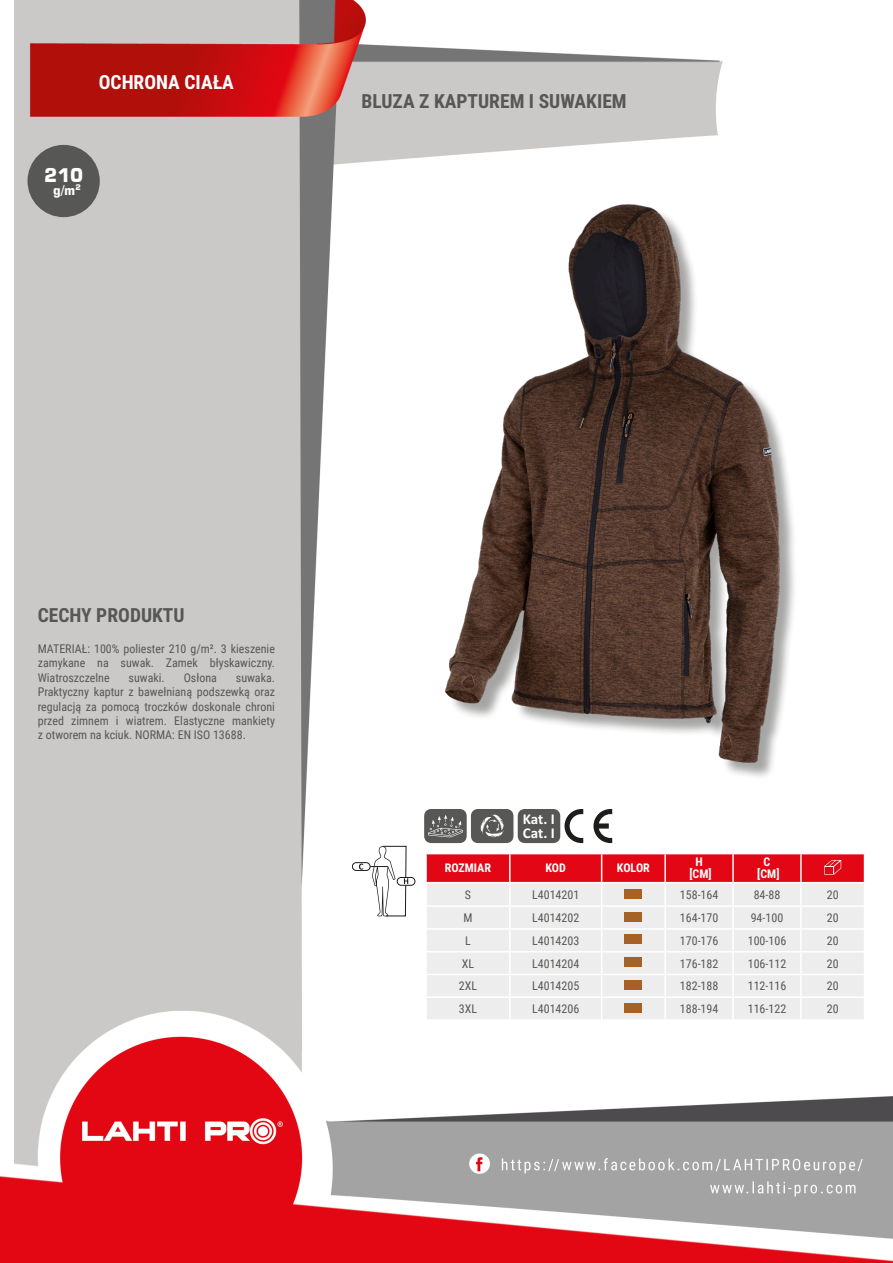
<style>
.page{position:relative;width:893px;height:1263px;background:#fff}
.page>*{position:absolute;margin:0;border:0;box-sizing:border-box;transform-origin:0 0}
.Lewo_bez_dzielenia{font:700 19.5px "Roboto Condensed";color:#575756}
.MateriaĹ__CECHY{font:700 19.5px "Roboto Condensed";color:#575756}
.Center{font:700 19.5px "Roboto Condensed";color:#fff}
.t1{font:700 18.75px "Square 721 BT";color:#fff}
.t2{font:700 15px/13.8px "Calibri Profix";color:#fff}
.t3{font:700 13.05px "Square 721 BT";color:#fff}
.Opisy{font:12px/14.4px "Roboto Condensed";color:#575756;text-align:justify}
.Center-2{font:12px "Roboto Condensed";color:#575756}
.Indeks{font:12px "Roboto Condensed";color:#575756}
.Tabelka_nagĹ_Ăłwek{font:700 12px "Roboto Condensed";color:#fff}
.Ĺšrodek__wymuszenie{font:700 12px "Roboto Condensed";color:#fff}
.Ĺšrodek_bez_dzieleni{font:700 12px "Roboto Condensed";letter-spacing:-.005em;color:#fff}
</style>
<div class="page">
<img style="left:0;top:0;width:893px;height:1263px">
<div style="left:27px;top:145px;width:73px;height:72px;background:#575756;border-radius:50%"></div>
<div style="left:448px;top:207px;width:350px;height:573px;background:#1d1d1b;opacity:.4"></div>
<img style="left:445px;top:204px;width:334px;height:558px">
<hr style="left:425px;top:854px;width:2px;height:28px;background:#fff">
<hr style="left:425px;top:883px;width:2px;height:22px;background:#fff">
<hr style="left:425px;top:907px;width:2px;height:21px;background:#fff">
<hr style="left:425px;top:930px;width:2px;height:21px;background:#fff">
<hr style="left:425px;top:952px;width:2px;height:22px;background:#fff">
<hr style="left:425px;top:975px;width:2px;height:21px;background:#fff">
<hr style="left:425px;top:998px;width:2px;height:21px;background:#fff">
<hr style="left:425px;top:853px;width:85px;height:1px;background:#fff">
<hr style="left:425px;top:882px;width:85px;height:1px;background:#fff">
<hr style="left:425px;top:905px;width:85px;height:2px;background:#fff">
<hr style="left:425px;top:928px;width:85px;height:2px;background:#fff">
<hr style="left:425px;top:951px;width:85px;height:1px;background:#fff">
<hr style="left:425px;top:974px;width:85px;height:1px;background:#fff">
<hr style="left:425px;top:996px;width:85px;height:2px;background:#fff">
<hr style="left:425px;top:1019px;width:85px;height:2px;background:#fff">
<hr style="left:510px;top:1019px;width:92px;height:2px;background:#fff">
<hr style="left:602px;top:1019px;width:63px;height:2px;background:#fff">
<hr style="left:665px;top:1019px;width:68px;height:2px;background:#fff">
<hr style="left:733px;top:1019px;width:68px;height:2px;background:#fff">
<hr style="left:801px;top:1019px;width:64px;height:2px;background:#fff">
<svg style="left:426px;top:853px;width:439px;height:166px;background:#ecc8ca"></svg>
<div style="left:625px;top:889px;width:17px;height:10px;background:#a56126"></div>
<div style="left:625px;top:912px;width:17px;height:9px;background:#a56126"></div>
<div style="left:625px;top:934px;width:17px;height:10px;background:#a56126"></div>
<div style="left:625px;top:957px;width:17px;height:10px;background:#a56126"></div>
<div style="left:625px;top:980px;width:17px;height:10px;background:#a56126"></div>
<div style="left:625px;top:1003px;width:17px;height:10px;background:#a56126"></div>
<div style="left:424px;top:809px;width:43px;height:34px;background:#575756;border-radius:7px"></div>
<svg style="left:428px;top:815px;width:35px;height:22px"></svg>
<div style="left:471px;top:809px;width:42px;height:34px;background:#575756;border-radius:7px"></div>
<svg style="left:480px;top:814px;width:24px;height:24px"></svg>
<div style="left:518px;top:809px;width:42px;height:34px;background:#575756;border-radius:7px"></div>
<svg style="left:593px;top:809px;width:19px;height:34px"></svg>
<svg style="left:564px;top:809px;width:19px;height:34px"></svg>
<div style="left:352px;top:862px;width:18px;height:9px;background:#fff;border:1px solid #1d1d1b;border-radius:4px"></div>
<svg style="left:359px;top:863px;width:4px;height:6px"></svg>
<svg style="left:397px;top:877px;width:18px;height:8px"></svg>
<svg style="left:370px;top:846px;width:38px;height:70px"></svg>
<p class="Center" style="left:99px;top:69px;width:137px">OCHRONA CIAŁA</p>
<p class="t1" style="left:44px;top:163px;width:41px">210</p>
<p class="t3" style="left:53px;top:182px;width:29px">g/m<sup>2</sup></p>
<p class="Lewo_bez_dzielenia" style="left:361px;top:88px;width:267px">BLUZA Z KAPTUREM I SUWAKIEM</p>
<p class="MateriaĹ__CECHY" style="left:38px;top:601px;width:148px">CECHY PRODUKTU</p>
<p class="Opisy" style="left:38px;top:641px;width:239px">MATERIAŁ: 100% poliester 210 g/m². 3 kieszenie zamykane na suwak. Zamek błyskawiczny.<br>Wiatroszczelne</p>
<p class="Opisy" style="left:38px;top:670px;width:239px;text-indent:198px">suwaka.<br>Praktyczny kaptur z bawełnianą podszewką oraz regulacją za pomocą troczków doskonale chroni przed zimnem i wiatrem. Elastyczne mankiety z otworem na kciuk. NORMA: EN ISO 13688.</p>
<p class="Opisy" style="left:129px;top:670px;width:38px">suwaki.</p>
<p class="Opisy" style="left:184px;top:670px;width:35px">Osłona</p>
<p class="t2" style="left:523px;top:811px;width:34px">Kat. I<br>Cat. I</p>
<p class="Tabelka_nagĹ_Ăłwek" style="left:445px;top:860px;width:48px">ROZMIAR</p>
<p class="Tabelka_nagĹ_Ăłwek" style="left:545px;top:860px;width:22px">KOD</p>
<p class="Ĺšrodek_bez_dzieleni" style="left:617px;top:860px;width:34px">KOLOR</p>
<p class="Ĺšrodek_bez_dzieleni" style="left:695px;top:854px;width:9px">H</p>
<p class="Ĺšrodek__wymuszenie" style="left:689px;top:866px;width:24px">[CM]</p>
<p class="Ĺšrodek_bez_dzieleni" style="left:764px;top:854px;width:8px">C</p>
<p class="Ĺšrodek__wymuszenie" style="left:757px;top:866px;width:24px">[CM]</p>
<p class="Center-2" style="left:465px;top:886px;width:8px">S</p>
<p class="Indeks" style="left:532px;top:886px;width:49px">L4014201</p>
<p class="Center-2" style="left:680px;top:886px;width:40px">158-164</p>
<p class="Center-2" style="left:754px;top:886px;width:28px">84-88</p>
<p class="Center-2" style="left:827px;top:886px;width:13px">20</p>
<p class="Center-2" style="left:463px;top:909px;width:11px">M</p>
<p class="Indeks" style="left:532px;top:909px;width:49px">L4014202</p>
<p class="Center-2" style="left:680px;top:909px;width:40px">164-170</p>
<p class="Center-2" style="left:751px;top:909px;width:34px">94-100</p>
<p class="Center-2" style="left:827px;top:909px;width:13px">20</p>
<p class="Center-2" style="left:465px;top:932px;width:7px">L</p>
<p class="Indeks" style="left:532px;top:932px;width:49px">L4014203</p>
<p class="Center-2" style="left:680px;top:932px;width:40px">170-176</p>
<p class="Center-2" style="left:748px;top:932px;width:40px">100-106</p>
<p class="Center-2" style="left:827px;top:932px;width:13px">20</p>
<p class="Center-2" style="left:462px;top:955px;width:14px">XL</p>
<p class="Indeks" style="left:532px;top:955px;width:49px">L4014204</p>
<p class="Center-2" style="left:680px;top:955px;width:40px">176-182</p>
<p class="Center-2" style="left:748px;top:955px;width:40px">106-112</p>
<p class="Center-2" style="left:827px;top:955px;width:13px">20</p>
<p class="Center-2" style="left:459px;top:978px;width:20px">2XL</p>
<p class="Indeks" style="left:532px;top:978px;width:49px">L4014205</p>
<p class="Center-2" style="left:680px;top:978px;width:40px">182-188</p>
<p class="Center-2" style="left:748px;top:978px;width:40px">112-116</p>
<p class="Center-2" style="left:827px;top:978px;width:13px">20</p>
<p class="Center-2" style="left:459px;top:1000px;width:20px">3XL</p>
<p class="Indeks" style="left:532px;top:1000px;width:49px">L4014206</p>
<p class="Center-2" style="left:680px;top:1000px;width:40px">188-194</p>
<p class="Center-2" style="left:748px;top:1000px;width:40px">116-122</p>
<p class="Center-2" style="left:827px;top:1000px;width:13px">20</p>
</div>
